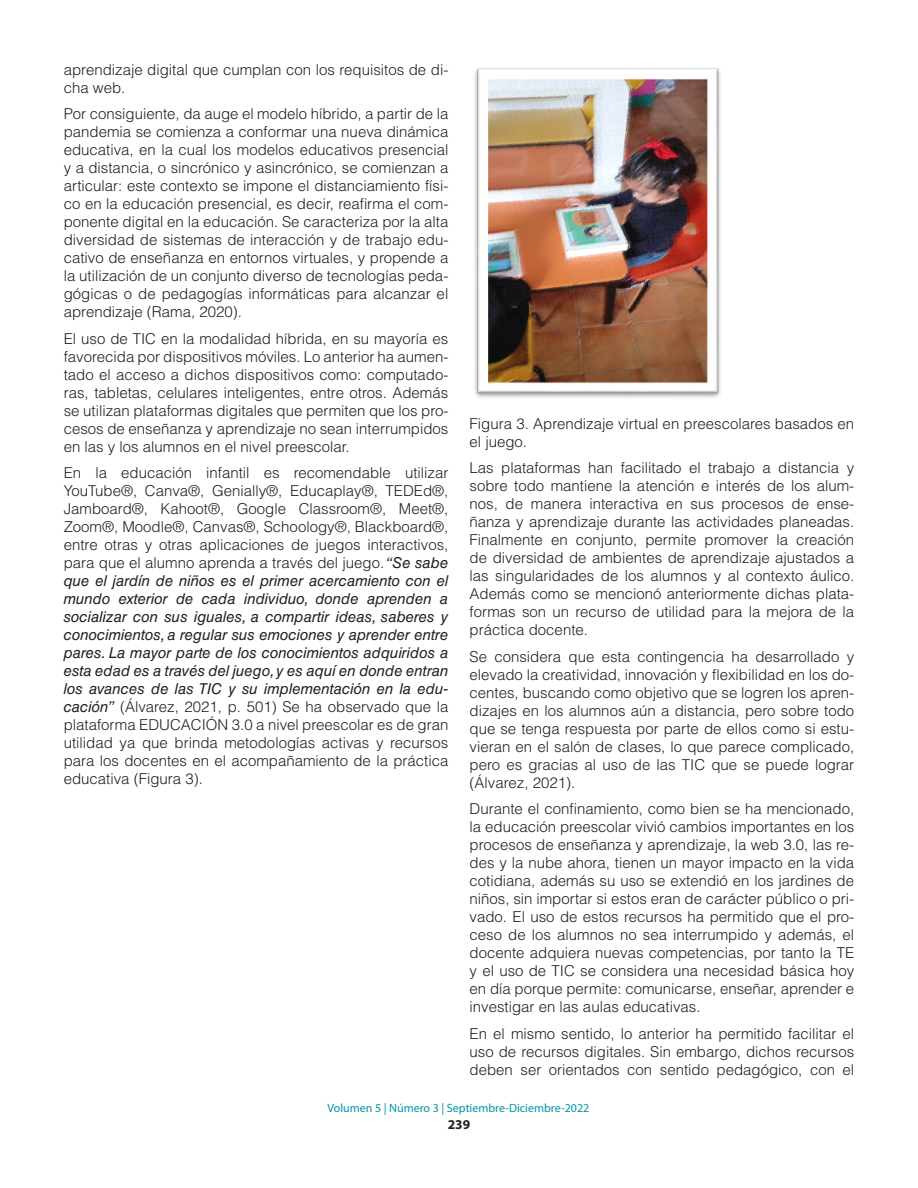
<style>
.page{position:relative;width:918px;height:1188px;background:#fff}
.page>*{position:absolute;margin:0;border:0;box-sizing:border-box;transform-origin:0 0}
.TEXTO{font:300 15px/18px "Helvetica LT Std";color:#231f20;text-align:justify}
.t1{font:700 13.5px "Myriad Pro";color:#231f20}
.t2{font:12px "Myriad Pro";color:#0096a5}
.s1{font-weight:400;font-style:italic}
</style>
<div class="page">
<img style="left:474px;top:68px;width:247px;height:330px">
<p class="TEXTO" style="left:64px;top:60px;width:386px">aprendizaje digital que cumplan con los requisitos de di&shy;cha web.</p>
<p class="TEXTO" style="left:64px;top:105px;width:386px">Por consiguiente, da auge el modelo híbrido, a partir de la pandemia se comienza a conformar una nueva dinámica educativa, en la cual los modelos educativos presencial y a distancia, o sincrónico y asincrónico, se comienzan a articular: este contexto se impone el distanciamiento físi&shy;co en la educación presencial, es decir, reafirma el com&shy;ponente digital en la educación. Se caracteriza por la alta diversidad de sistemas de interacción y de trabajo edu&shy;cativo de enseñanza en entornos virtuales, y propende a la utilización de un conjunto diverso de tecnologías peda&shy;gógicas o de pedagogías informáticas para alcanzar el aprendizaje (Rama, 2020).</p>
<p class="TEXTO" style="left:64px;top:329px;width:386px">El uso de TIC en la modalidad híbrida, en su mayoría es favorecida por dispositivos móviles. Lo anterior ha aumen&shy;tado el acceso a dichos dispositivos como: computado&shy;ras, tabletas, celulares inteligentes, entre otros. Además se utilizan plataformas digitales que permiten que los pro&shy;cesos de enseñanza y aprendizaje no sean interrumpidos en las y los alumnos en el nivel preescolar.</p>
<p class="TEXTO" style="left:64px;top:464px;width:386px">En la educación infantil es recomendable utilizar YouTube®, Canva®, Genially®, Educaplay®, TEDEd®, Jamboard®, Kahoot®, Google Classroom®, Meet®, Zoom®, Moodle®, Canvas®, Schoology®, Blackboard®, entre otras y otras aplicaciones de juegos interactivos, para que el alumno aprenda a través del juego. <span class="s1">“Se sabe que el jardín de niños es el primer acercamiento con el mundo exterior de cada individuo, donde aprenden a socializar con sus iguales, a compartir ideas, saberes y conocimientos, a regular sus emociones y aprender entre pares. La mayor parte de los conocimientos adquiridos a esta edad es a través del juego, y es aquí en donde entran los avances de las TIC y su implementación en la edu&shy;cación”</span> (Álvarez, 2021, p. 501) Se ha observado que la plataforma EDUCACIÓN 3.0 a nivel preescolar es de gran utilidad ya que brinda metodologías activas y recursos para los docentes en el acompañamiento de la práctica educativa (Figura 3).</p>
<p class="TEXTO" style="left:470px;top:414px;width:386px">Figura 3. Aprendizaje virtual en preescolares basados en el juego.</p>
<p class="TEXTO" style="left:470px;top:459px;width:386px">Las plataformas han facilitado el trabajo a distancia y sobre todo mantiene la atención e interés de los alum&shy;nos, de manera interactiva en sus procesos de ense&shy;ñanza y aprendizaje durante las actividades planeadas.<br>Finalmente en conjunto, permite promover la creación de diversidad de ambientes de aprendizaje ajustados a las singularidades de los alumnos y al contexto áulico.<br>Además como se mencionó anteriormente dichas plata&shy;formas son un recurso de utilidad para la mejora de la práctica docente.</p>
<p class="TEXTO" style="left:470px;top:647px;width:386px">Se considera que esta contingencia ha desarrollado y elevado la creatividad, innovación y flexibilidad en los do&shy;centes, buscando como objetivo que se logren los apren&shy;dizajes en los alumnos aún a distancia, pero sobre todo que se tenga respuesta por parte de ellos como si estu&shy;vieran en el salón de clases, lo que parece complicado, pero es gracias al uso de las TIC que se puede lograr (Álvarez, 2021).</p>
<p class="TEXTO" style="left:470px;top:800px;width:386px">Durante el confinamiento, como bien se ha mencionado, la educación preescolar vivió cambios importantes en los procesos de enseñanza y aprendizaje, la web 3.0, las re&shy;des y la nube ahora, tienen un mayor impacto en la vida cotidiana, además su uso se extendió en los jardines de niños, sin importar si estos eran de carácter público o pri&shy;vado. El uso de estos recursos ha permitido que el pro&shy;ceso de los alumnos no sea interrumpido y además, el docente adquiera nuevas competencias, por tanto la TE y el uso de TIC se considera una necesidad básica hoy en día porque permite: comunicarse, enseñar, aprender e investigar en las aulas educativas.</p>
<p class="TEXTO" style="left:470px;top:1024px;width:386px">En el mismo sentido, lo anterior ha permitido facilitar el uso de recursos digitales. Sin embargo, dichos recursos deben ser orientados con sentido pedagógico, con el</p>
<p class="t2" style="left:328px;top:1101px;width:263px">Volumen 5 | Número 3 | Septiembre-Diciembre-2022</p>
<p class="t1" style="left:448px;top:1116px;width:24px">239</p>
</div>
